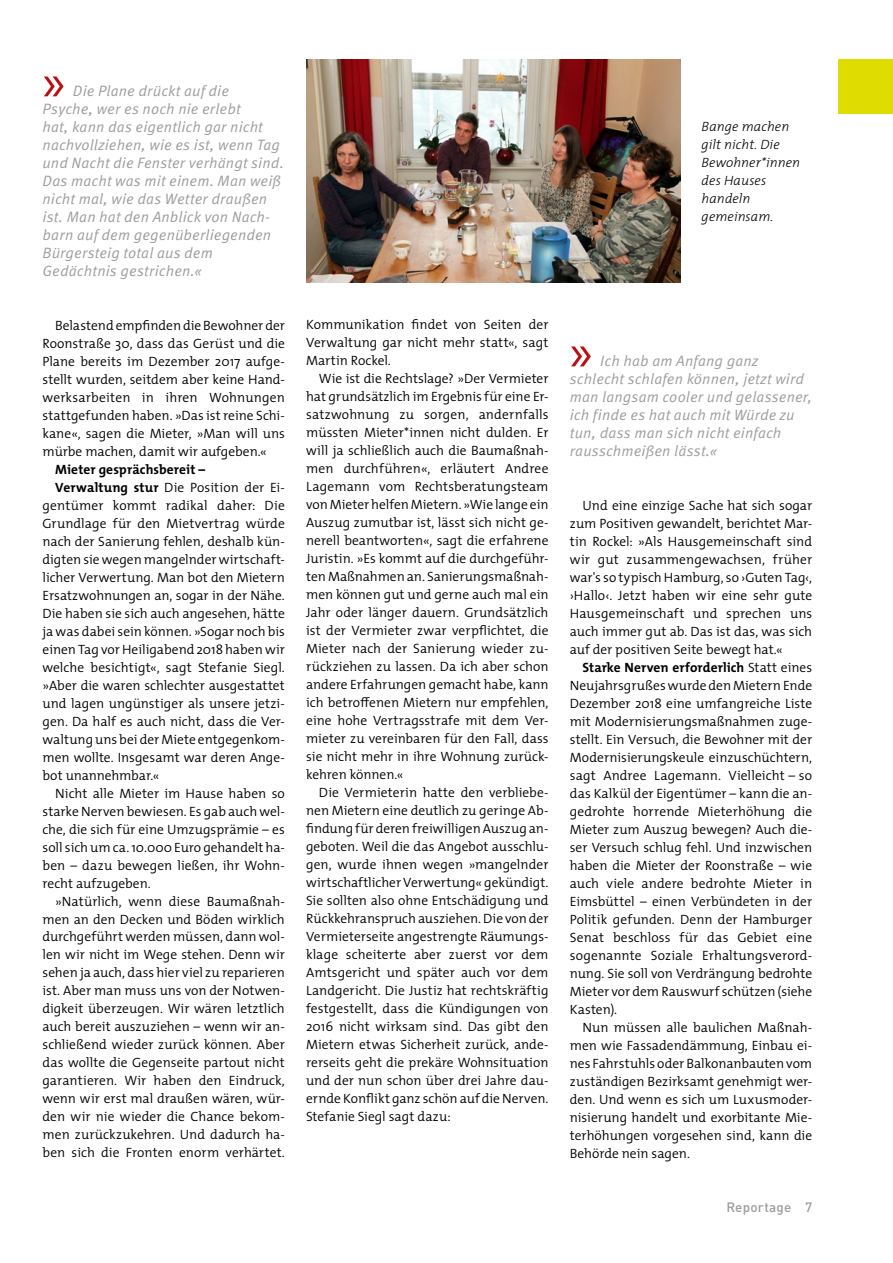
<style>
.page{position:relative;width:893px;height:1263px;background:#fff}
.page>*{position:absolute;margin:0;border:0;box-sizing:border-box;transform-origin:0 0}
.t1{font:54px "Myriad Pro";color:#c00d0e}
.t2{font:italic 15px/18px "Meta Pro";letter-spacing:.01em;color:#9d9d9c}
.t3{font:300 13.5px/18px "The Mix";color:#000;text-align:justify}
.t4{font:italic 300 13.5px/18px "The Mix";letter-spacing:.01em;color:#000}
.t5{font:700 13.5px "The Mix";letter-spacing:.005em;color:#000}
.t6{font:500 13.5px "DIN Pro";letter-spacing:.015em;color:#9d9d9c}
.s1{font-weight:700}
</style>
<div class="page">
<img style="left:306px;top:60px;width:374px;height:223px">
<div style="left:839px;top:60px;width:54px;height:54px;background:#dedc00"></div>
<h1 class="t1" style="left:43px;top:49px;width:24px">»</h1>
<p class="t2" style="left:43px;top:82px;width:243px;text-indent:30px">Die Plane drückt auf die<br>Psyche, wer es noch nie erlebt<br>hat, kann das eigentlich gar nicht nachvollziehen, wie es ist, wenn Tag und Nacht die Fenster verhängt sind.<br>Das macht was mit einem. Man weiß nicht mal, wie das Wetter draußen ist. Man hat den Anblick von Nach&shy;barn auf dem gegenüberliegenden<br>Bürgersteig total aus dem<br>Gedächtnis gestrichen.«</p>
<p class="t3" style="left:43px;top:316px;width:244px;text-indent:13px">Belastend empfinden die Bewohner der Roonstraße 30, dass das Gerüst und die Plane bereits im Dezember 2017 aufge&shy;stellt wurden, seitdem aber keine Hand&shy;werksarbeiten in ihren Wohnungen stattgefunden haben. »Das ist reine Schi&shy;kane«, sagen die Mieter, »Man will uns mürbe machen, damit wir aufgeben.«</p>
<p class="t5" style="left:55px;top:458px;width:151px">Mieter gesprächsbereit –</p>
<p class="t3" style="left:55px;top:477px;width:231px"><span class="s1">Verwaltung stur</span> Die Position der Ei-</p>
<p class="t3" style="left:43px;top:495px;width:244px">gentümer kommt radikal daher: Die</p>
<p class="t3" style="left:43px;top:513px;width:244px">Grundlage für den Mietvertrag würde</p>
<p class="t3" style="left:43px;top:531px;width:244px">nach der Sanierung fehlen, deshalb kün-</p>
<p class="t3" style="left:43px;top:549px;width:244px">digten sie wegen mangelnder wirtschaft-</p>
<p class="t3" style="left:43px;top:567px;width:244px">licher Verwertung. Man bot den Mietern</p>
<p class="t3" style="left:43px;top:585px;width:244px">Ersatzwohnungen an, sogar in der Nähe.</p>
<p class="t3" style="left:43px;top:603px;width:244px">Die haben sie sich auch angesehen, hätte</p>
<p class="t3" style="left:43px;top:621px;width:244px">ja was dabei sein können. »Sogar noch bis</p>
<p class="t3" style="left:43px;top:639px;width:244px">einen Tag vor Heiligabend 2018 haben wir</p>
<p class="t3" style="left:43px;top:657px;width:244px">welche besichtigt«, sagt Stefanie Siegl.</p>
<p class="t3" style="left:43px;top:675px;width:244px">»Aber die waren schlechter ausgestattet</p>
<p class="t3" style="left:43px;top:693px;width:244px">und lagen ungünstiger als unsere jetzi-</p>
<p class="t3" style="left:43px;top:711px;width:244px">gen. Da half es auch nicht, dass die Ver-</p>
<p class="t3" style="left:43px;top:729px;width:244px">waltung uns bei der Miete entgegenkom-</p>
<p class="t3" style="left:43px;top:747px;width:244px">men wollte. Insgesamt war deren Ange-</p>
<p class="t3" style="left:43px;top:765px;width:119px">bot unannehmbar.«</p>
<p class="t3" style="left:55px;top:783px;width:231px">Nicht alle Mieter im Hause haben so</p>
<p class="t3" style="left:43px;top:801px;width:244px">starke Nerven bewiesen. Es gab auch wel-</p>
<p class="t3" style="left:43px;top:819px;width:244px">che, die sich für eine Umzugsprämie – es</p>
<p class="t3" style="left:43px;top:837px;width:244px">soll sich um ca. 10.000 Euro gehandelt ha-</p>
<p class="t3" style="left:43px;top:855px;width:244px">ben – dazu bewegen ließen, ihr Wohn-</p>
<p class="t3" style="left:43px;top:873px;width:110px">recht aufzugeben.</p>
<p class="t3" style="left:55px;top:891px;width:231px">»Natürlich, wenn diese Baumaßnah-</p>
<p class="t3" style="left:42px;top:909px;width:244px">men an den Decken und Böden wirklich</p>
<p class="t3" style="left:42px;top:927px;width:244px">durchgeführt werden müssen, dann wol-</p>
<p class="t3" style="left:42px;top:945px;width:244px">len wir nicht im Wege stehen. Denn wir</p>
<p class="t3" style="left:42px;top:963px;width:244px">sehen ja auch, dass hier viel zu reparieren</p>
<p class="t3" style="left:42px;top:981px;width:244px">ist. Aber man muss uns von der Notwen-</p>
<p class="t3" style="left:42px;top:999px;width:244px">digkeit überzeugen. Wir wären letztlich</p>
<p class="t3" style="left:42px;top:1017px;width:244px">auch bereit auszuziehen – wenn wir an-</p>
<p class="t3" style="left:42px;top:1035px;width:244px">schließend wieder zurück können. Aber</p>
<p class="t3" style="left:42px;top:1053px;width:244px">das wollte die Gegenseite partout nicht</p>
<p class="t3" style="left:42px;top:1071px;width:244px">garantieren. Wir haben den Eindruck,</p>
<p class="t3" style="left:42px;top:1089px;width:244px">wenn wir erst mal draußen wären, wür-</p>
<p class="t3" style="left:42px;top:1107px;width:244px">den wir nie wieder die Chance bekom-</p>
<p class="t3" style="left:42px;top:1125px;width:244px">men zurückzukehren. Und dadurch ha-</p>
<p class="t3" style="left:42px;top:1143px;width:244px">ben sich die Fronten enorm verhärtet.</p>
<p class="t3" style="left:306px;top:315px;width:244px">Kommunikation findet von Seiten der Verwaltung gar nicht mehr statt«, sagt Martin Rockel.</p>
<p class="t3" style="left:306px;top:369px;width:244px;text-indent:13px">Wie ist die Rechtslage? »Der Vermieter hat grundsätzlich im Ergebnis für eine Er&shy;satzwohnung zu sorgen, andernfalls müssten Mieter*innen nicht dulden. Er will ja schließlich auch die Baumaßnah&shy;men durchführen«, erläutert Andree Lagemann vom Rechtsberatungsteam von Mieter helfen Mietern. »Wie lange ein Auszug zumutbar ist, lässt sich nicht ge&shy;nerell beantworten«, sagt die erfahrene Juristin. »Es kommt auf die durchgeführ&shy;ten Maßnahmen an. Sanierungsmaßnah&shy;men können gut und gerne auch mal ein Jahr oder länger dauern. Grundsätzlich ist der Vermieter zwar verpflichtet, die Mieter nach der Sanierung wieder zu&shy;rückziehen zu lassen. Da ich aber schon andere Erfahrungen gemacht habe, kann ich betroffenen Mietern nur empfehlen, eine hohe Vertragsstrafe mit dem Ver&shy;mieter zu vereinbaren für den Fall, dass sie nicht mehr in ihre Wohnung zurück&shy;kehren können.«</p>
<p class="t3" style="left:306px;top:783px;width:244px;text-indent:13px">Die Vermieterin hatte den verbliebe&shy;nen Mietern eine deutlich zu geringe Ab&shy;findung für deren freiwilligen Auszug an&shy;geboten. Weil die das Angebot ausschlu&shy;gen, wurde ihnen wegen »mangelnder wirtschaftlicher Verwertung« gekündigt.<br>Sie sollten also ohne Entschädigung und Rückkehranspruch ausziehen. Die von der Vermieterseite angestrengte Räumungs&shy;klage scheiterte aber zuerst vor dem Amtsgericht und später auch vor dem Landgericht. Die Justiz hat rechtskräftig festgestellt, dass die Kündigungen von 2016 nicht wirksam sind. Das gibt den Mietern etwas Sicherheit zurück, ande&shy;rerseits geht die prekäre Wohnsituation und der nun schon über drei Jahre dau&shy;ernde Konflikt ganz schön auf die Nerven.<br>Stefanie Siegl sagt dazu:</p>
<p class="t4" style="left:702px;top:117px;width:100px">Bange machen gilt nicht. Die<br>Bewohner*innen des Hauses handeln gemeinsam.</p>
<h1 class="t1" style="left:570px;top:319px;width:24px">»</h1>
<p class="t2" style="left:570px;top:352px;width:244px;text-indent:30px">Ich hab am Anfang ganz schlecht schlafen können, jetzt wird man langsam cooler und gelassener, ich finde es hat auch mit Würde zu tun, dass man sich nicht einfach rausschmeißen lässt.«</p>
<p class="t3" style="left:570px;top:496px;width:244px;text-indent:13px">Und eine einzige Sache hat sich sogar zum Positiven gewandelt, berichtet Mar&shy;tin Rockel: »Als Hausgemeinschaft sind wir gut zusammengewachsen, früher war's so typisch Hamburg, so ›Guten Tag‹, ›Hallo‹. Jetzt haben wir eine sehr gute Hausgemeinschaft und sprechen uns auch immer gut ab. Das ist das, was sich auf der positiven Seite bewegt hat.«</p>
<p class="t3" style="left:570px;top:657px;width:244px;text-indent:13px"><span class="s1">Starke Nerven erforderlich</span> Statt eines Neujahrsgrußes wurde den Mietern Ende Dezember 2018 eine umfangreiche Liste mit Modernisierungsmaßnahmen zuge&shy;stellt. Ein Versuch, die Bewohner mit der Modernisierungskeule einzuschüchtern, sagt Andree Lagemann. Vielleicht – so das Kalkül der Eigentümer – kann die an&shy;gedrohte horrende Mieterhöhung die Mieter zum Auszug bewegen? Auch die&shy;ser Versuch schlug fehl. Und inzwischen haben die Mieter der Roonstraße – wie auch viele andere bedrohte Mieter in Eimsbüttel – einen Verbündeten in der Politik gefunden. Denn der Hamburger Senat beschloss für das Gebiet eine sogenannte Soziale Erhaltungsverord&shy;nung. Sie soll von Verdrängung bedrohte Mieter vor dem Rauswurf schützen (siehe Kasten).</p>
<p class="t3" style="left:570px;top:1017px;width:244px;text-indent:13px">Nun müssen alle baulichen Maßnah&shy;men wie Fassadendämmung, Einbau ei&shy;nes Fahrstuhls oder Balkonanbauten vom zuständigen Bezirksamt genehmigt wer&shy;den. Und wenn es sich um Luxusmoder&shy;nisierung handelt und exorbitante Mie&shy;terhöhungen vorgesehen sind, kann die Behörde nein sagen.</p>
<p class="t6" style="left:726px;top:1197px;width:87px">Reportage 7</p>
</div>
